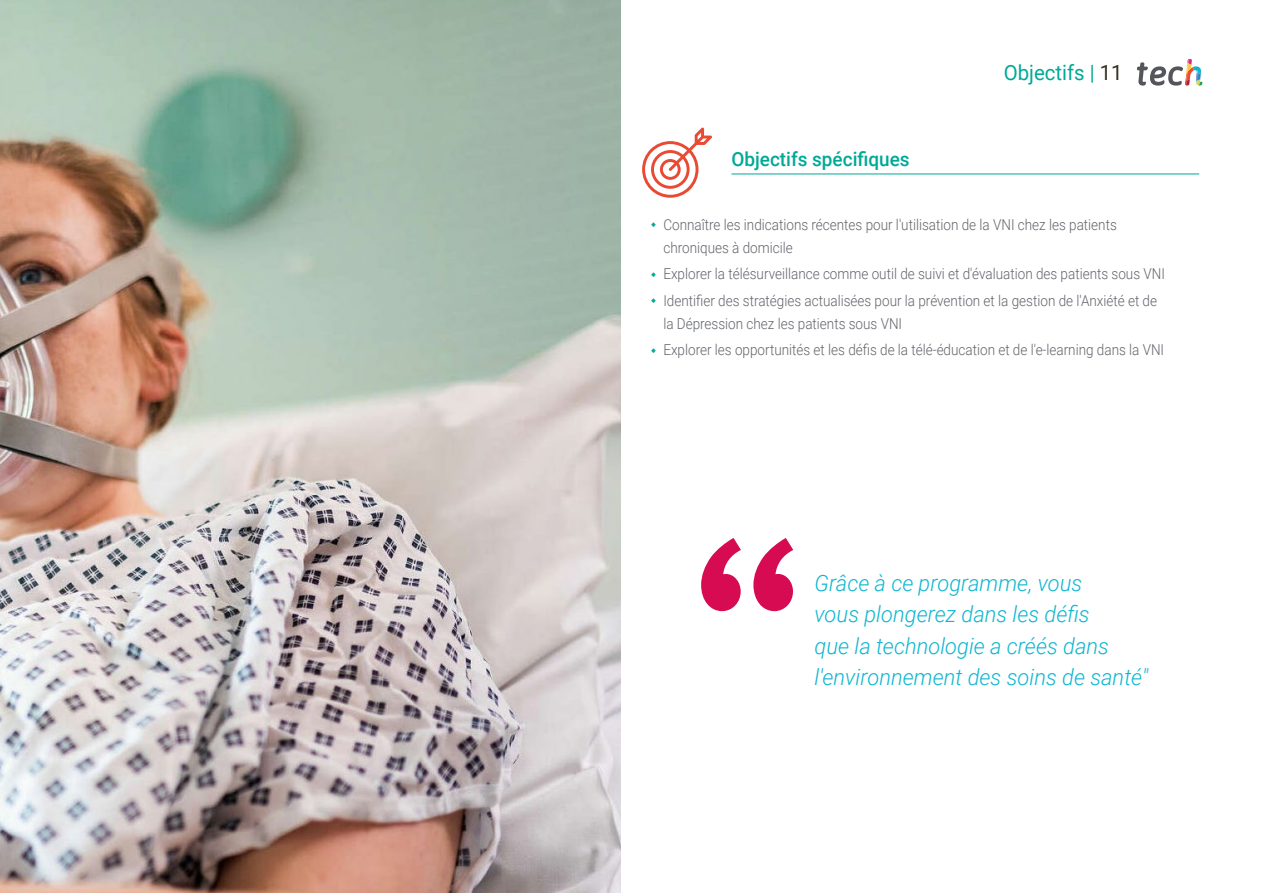
<style>
.page{position:relative;width:1263px;height:893px;background:#fff}
.page>*{position:absolute;margin:0;border:0;box-sizing:border-box;transform-origin:0 0}
.t1{font:italic 300 22.5px/31.5px "Roboto";color:#0fb6cf}
.t2{font:21px "Roboto";color:#00a996}
.t3{font:500 19.5px "Roboto";color:#00a996}
.t4{font:300 15px/26.7px "Roboto";color:#61646a;scale:.9 1}
.s1{color:#312e20}
</style>
<div class="page">
<img style="left:0;top:0;width:621px;height:893px">
<svg style="left:1137px;top:59px;width:65px;height:27px"></svg>
<hr style="left:731px;top:174px;width:468px;height:1px;background:#00a996">
<svg style="left:642px;top:127px;width:70px;height:71px"></svg>
<svg style="left:701px;top:538px;width:92px;height:73px"></svg>
<h3 class="t3" style="left:731px;top:145px;width:180px">Objectifs spécifiques</h3>
<h2 class="t2" style="left:1004px;top:57px;width:120px">Objectifs | <span class="s1">11</span></h2>
<p class="t4" style="left:663px;top:213px;width:505px;line-height:22.5px">Connaître les indications récentes pour l'utilisation de la VNI chez les patients chroniques à domicile</p>
<p class="t4" style="left:663px;top:260px;width:559px">Explorer la télésurveillance comme outil de suivi et d'évaluation des patients sous VNI<br>Identifier des stratégies actualisées pour la prévention et la gestion de l'Anxiété et de</p>
<p class="t4" style="left:663px;top:309px;width:558px">la Dépression chez les patients sous VNI<br>Explorer les opportunités et les défis de la télé-éducation et de l'e-learning dans la VNI</p>
<h1 class="t1" style="left:814px;top:566px;width:335px">Grâce à ce programme, vous<br>vous plongerez dans les défis<br>que la technologie a créés dans l'environnement des soins de santé"</h1>
</div>
